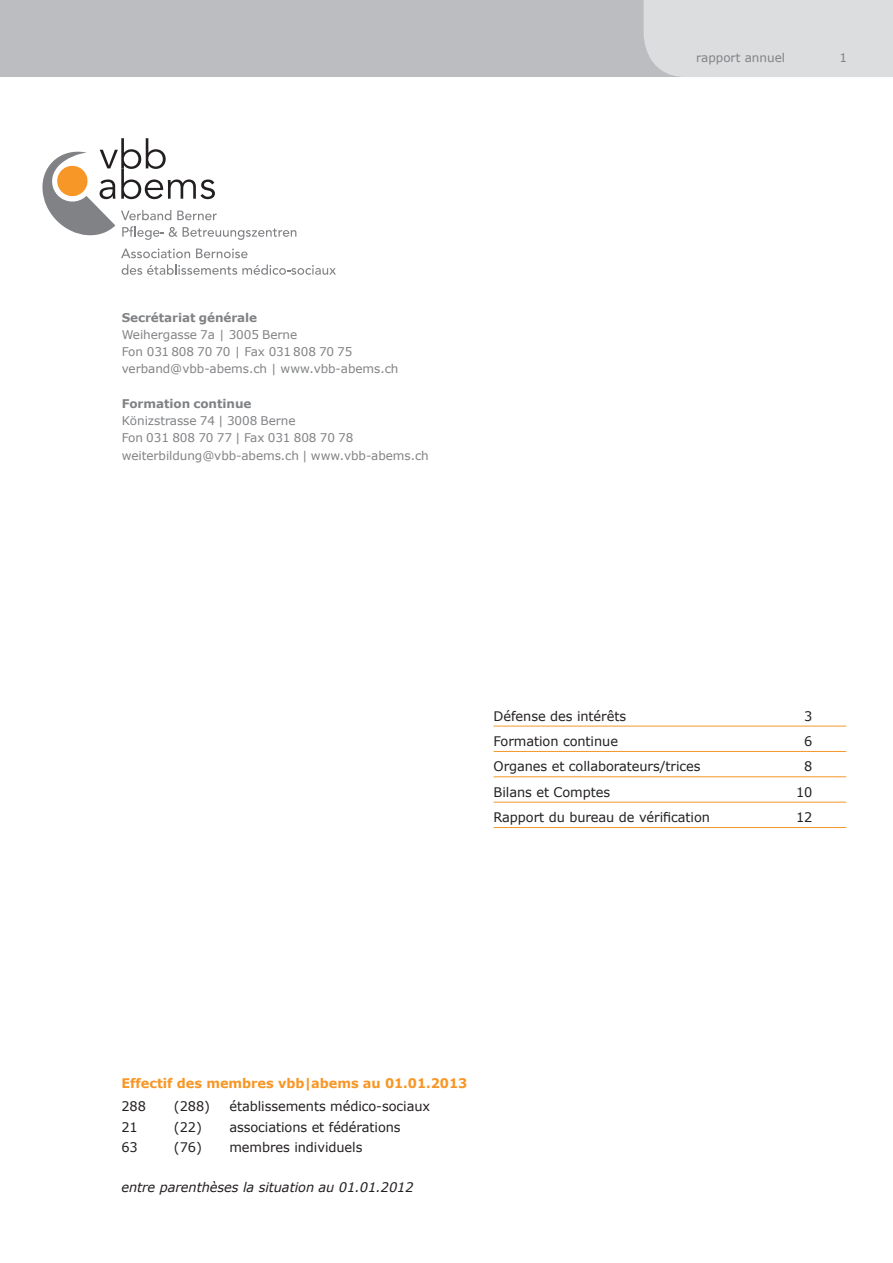
<style>
.page{position:relative;width:893px;height:1263px;background:#fff}
.page>*{position:absolute;margin:0;border:0;box-sizing:border-box;transform-origin:0 0}
.Inhaltsverzeichnis{font:13.2px "Verdana";letter-spacing:-.005em;color:#231f20}
.Grundschrift_Mitglie{font:13.2px "Verdana";letter-spacing:-.005em;color:#231f20}
.Untertitel{font:700 13.2px "Verdana";letter-spacing:-.005em;color:#f79727}
.Grundschrift_ohne_GL{font:italic 13.2px "Verdana";letter-spacing:-.005em;color:#231f20}
.Adresstext{font:12px/17.2px "Verdana";letter-spacing:-.005em;color:#808285}
.Adresstext-2{font:700 12px "Verdana";letter-spacing:-.005em;color:#808285}
.Kopfzeile{font:12px "Verdana";color:#808285}
</style>
<div class="page">
<div style="left:0;top:0;width:644px;height:77px;background:#bcbdc0"></div>
<div style="left:644px;top:0;width:249px;height:77px;background:#dcdddf"></div>
<svg style="left:121px;top:249px;width:69px;height:9px"></svg>
<svg style="left:196px;top:249px;width:52px;height:9px"></svg>
<svg style="left:122px;top:264px;width:214px;height:11px"></svg>
<svg style="left:43px;top:138px;width:253px;height:102px"></svg>
<hr style="left:494px;top:726px;width:352px;height:1px;background:#f79727">
<hr style="left:494px;top:751px;width:352px;height:1px;background:#f79727">
<hr style="left:494px;top:776px;width:352px;height:1px;background:#f79727">
<hr style="left:494px;top:802px;width:352px;height:1px;background:#f79727">
<hr style="left:494px;top:827px;width:352px;height:1px;background:#f79727">
<p class="Adresstext-2" style="left:122px;top:309px;width:137px">Secrétariat générale</p>
<p class="Adresstext" style="left:122px;top:326px;width:177px">Weihergasse 7a | 3005 Berne</p>
<p class="Adresstext" style="left:122px;top:343px;width:232px">Fon 031 808 70 70 | Fax 031 808 70 75</p>
<p class="Adresstext" style="left:122px;top:360px;width:278px">verband@vbb-abems.ch | www.vbb-abems.ch</p>
<p class="Adresstext-2" style="left:122px;top:395px;width:131px">Formation continue</p>
<p class="Adresstext" style="left:122px;top:412px;width:175px">Könizstrasse 74 | 3008 Berne</p>
<p class="Adresstext" style="left:122px;top:429px;width:309px">Fon 031 808 70 77 | Fax 031 808 70 78 weiterbildung@vbb-abems.ch | www.vbb-abems.ch</p>
<p class="Kopfzeile" style="left:696px;top:49px;width:90px">rapport annuel</p>
<p class="Kopfzeile" style="left:839px;top:49px;width:9px">1</p>
<p class="Inhaltsverzeichnis" style="left:494px;top:707px;width:134px">Défense des intérêts</p>
<p class="Inhaltsverzeichnis" style="left:804px;top:707px;width:10px">3</p>
<p class="Inhaltsverzeichnis" style="left:494px;top:732px;width:126px">Formation continue</p>
<p class="Inhaltsverzeichnis" style="left:804px;top:732px;width:10px">6</p>
<p class="Inhaltsverzeichnis" style="left:494px;top:757px;width:208px">Organes et collaborateurs/trices</p>
<p class="Inhaltsverzeichnis" style="left:804px;top:757px;width:10px">8</p>
<p class="Inhaltsverzeichnis" style="left:494px;top:783px;width:118px">Bilans et Comptes</p>
<p class="Inhaltsverzeichnis" style="left:796px;top:783px;width:18px">10</p>
<p class="Inhaltsverzeichnis" style="left:494px;top:808px;width:218px">Rapport du bureau de vérification</p>
<p class="Inhaltsverzeichnis" style="left:796px;top:808px;width:18px">12</p>
<p class="Untertitel" style="left:121px;top:1074px;width:347px">Effectif des membres vbb|abems au 01.01.2013</p>
<p class="Grundschrift_Mitglie" style="left:121px;top:1097px;width:26px">288</p>
<p class="Grundschrift_Mitglie" style="left:174px;top:1097px;width:38px">(288)</p>
<p class="Grundschrift_Mitglie" style="left:229px;top:1097px;width:202px">établissements médico-sociaux</p>
<p class="Grundschrift_Mitglie" style="left:121px;top:1118px;width:18px">21</p>
<p class="Grundschrift_Mitglie" style="left:174px;top:1118px;width:228px">(22) associations et fédérations</p>
<p class="Grundschrift_Mitglie" style="left:121px;top:1138px;width:18px">63</p>
<p class="Grundschrift_Mitglie" style="left:174px;top:1138px;width:190px">(76) membres individuels</p>
<p class="Grundschrift_ohne_GL" style="left:121px;top:1178px;width:294px">entre parenthèses la situation au 01.01.2012</p>
</div>
